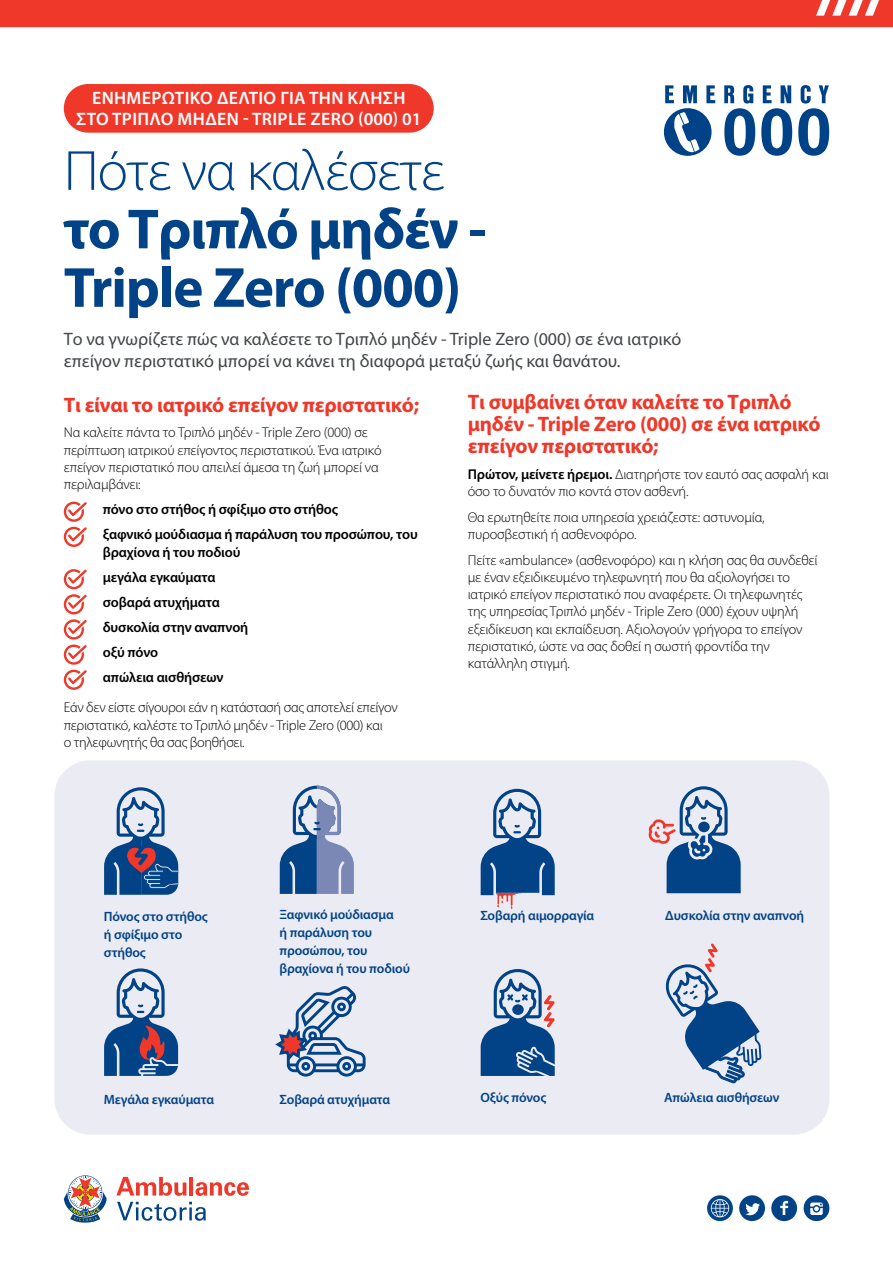
<style>
.page{position:relative;width:893px;height:1263px;background:#fff}
.page>*{position:absolute;margin:0;border:0;box-sizing:border-box;transform-origin:0 0}
.t1{font:700 57px/58.5px "Myriad Pro";letter-spacing:-.02em;color:#014386}
.t2{font:300 57px "Myriad Pro";letter-spacing:-.02em;color:#014386}
.t3{font:700 21px/21.8px "Myriad Pro";letter-spacing:-.01em;color:#ef3829}
.t4{font:18px/22.5px "Myriad Pro";color:#424648}
.t5{font:600 18px/21.6px "Myriad Pro";letter-spacing:.02em;color:#fff;text-align:center}
.t6{font:300 14.25px/17.2px "Myriad Pro";letter-spacing:-.01em;color:#000}
.t7{font:600 14.25px/25.2px "Myriad Pro";letter-spacing:-.01em;color:#000}
.t8{font:600 13.5px/18px "Myriad Pro";letter-spacing:-.01em;color:#014386}
.s1{font-weight:600}
</style>
<div class="page">
<svg style="left:63px;top:1175px;width:44px;height:48px"></svg>
<svg style="left:116px;top:1177px;width:71px;height:19px"></svg>
<hr style="left:189px;top:1177px;width:4px;height:18px;background:#ef3829">
<svg style="left:196px;top:1182px;width:53px;height:14px"></svg>
<svg style="left:117px;top:1202px;width:89px;height:19px"></svg>
<div style="left:0;top:0;width:893px;height:27px;background:#ef3829"></div>
<div style="left:54px;top:760px;width:775px;height:374px;background:#ebebf4;border-radius:36px"></div>
<div style="left:64px;top:84px;width:370px;height:49px;background:#ef3829;border-radius:24px"></div>
<svg style="left:64px;top:502px;width:23px;height:45px"></svg>
<svg style="left:64px;top:569px;width:23px;height:121px"></svg>
<svg style="left:664px;top:85px;width:165px;height:71px"></svg>
<div style="left:771px;top:1195px;width:26px;height:26px;background:#014386;border-radius:50%"></div>
<svg style="left:780px;top:1201px;width:8px;height:14px"></svg>
<div style="left:739px;top:1195px;width:26px;height:26px;background:#014386;border-radius:50%"></div>
<svg style="left:745px;top:1203px;width:15px;height:12px"></svg>
<div style="left:804px;top:1195px;width:25px;height:26px;background:#014386;border-radius:50%"></div>
<svg style="left:810px;top:1202px;width:13px;height:13px"></svg>
<svg style="left:707px;top:1195px;width:26px;height:26px"></svg>
<svg style="left:711px;top:1199px;width:18px;height:18px"></svg>
<svg style="left:648px;top:786px;width:93px;height:107px"></svg>
<svg style="left:665px;top:943px;width:96px;height:140px"></svg>
<svg style="left:481px;top:789px;width:74px;height:120px"></svg>
<svg style="left:481px;top:969px;width:74px;height:107px"></svg>
<svg style="left:104px;top:787px;width:74px;height:108px"></svg>
<svg style="left:280px;top:785px;width:74px;height:109px"></svg>
<svg style="left:275px;top:986px;width:91px;height:90px"></svg>
<svg style="left:104px;top:968px;width:75px;height:108px"></svg>
<p class="t5" style="left:76px;top:86px;width:347px">ΕΝΗΜΕΡΩΤΙΚΌ ΔΕΛΤΊΟ ΓΙΑ ΤΗΝ ΚΛΉΣΗ<br>ΣΤΟ ΤΡΙΠΛΌ ΜΗΔΈΝ - TRIPLE ZERO (000) 01</p>
<h1 class="t2" style="left:64px;top:139px;width:383px">Πότε να καλέσετε</h1>
<h1 class="t1" style="left:64px;top:198px;width:424px">το Τριπλό μηδέν -<br>Triple Zero (000)</h1>
<p class="t4" style="left:64px;top:327px;width:619px">Το να γνωρίζετε πώς να καλέσετε το Τριπλό μηδέν - Triple Zero (000) σε ένα ιατρικό επείγον περιστατικό μπορεί να κάνει τη διαφορά μεταξύ ζωής και θανάτου.</p>
<h2 class="t3" style="left:64px;top:393px;width:357px">Τι είναι το ιατρικό επείγον περιστατικό;</h2>
<p class="t6" style="left:64px;top:424px;width:319px">Να καλείτε πάντα το Τριπλό μηδέν - Triple Zero (000) σε περίπτωση ιατρικού επείγοντος περιστατικού. Ένα ιατρικό επείγον περιστατικό που απειλεί άμεσα τη ζωή μπορεί να περιλαμβάνει:</p>
<p class="t7" style="left:103px;top:496px;width:316px">πόνο στο στήθος ή σφίξιμο στο στήθος<br>ξαφνικό μούδιασμα ή παράλυση του προσώπου, του</p>
<p class="t7" style="left:103px;top:539px;width:147px">βραχίονα ή του ποδιού μεγάλα εγκαύματα σοβαρά ατυχήματα δυσκολία στην αναπνοή οξύ πόνο<br>απώλεια αισθήσεων</p>
<p class="t6" style="left:64px;top:699px;width:335px">Εάν δεν είστε σίγουροι εάν η κατάστασή σας αποτελεί επείγον περιστατικό, καλέστε το Τριπλό μηδέν - Triple Zero (000) και<br>ο τηλεφωνητής θα σας βοηθήσει.</p>
<h2 class="t3" style="left:468px;top:391px;width:354px">Τι συμβαίνει όταν καλείτε το Τριπλό μηδέν - Triple Zero (000) σε ένα ιατρικό επείγον περιστατικό;</h2>
<p class="t6" style="left:468px;top:465px;width:362px"><span class="s1">Πρώτον, μείνετε ήρεμοι.</span> Διατηρήστε τον εαυτό σας ασφαλή και όσο το δυνατόν πιο κοντά στον ασθενή.</p>
<p class="t6" style="left:468px;top:508px;width:298px">Θα ερωτηθείτε ποια υπηρεσία χρειάζεστε: αστυνομία, πυροσβεστική ή ασθενοφόρο.</p>
<p class="t6" style="left:468px;top:551px;width:351px">Πείτε «ambulance» (ασθενοφόρο) και η κλήση σας θα συνδεθεί με έναν εξειδικευμένο τηλεφωνητή που θα αξιολογήσει το ιατρικό επείγον περιστατικό που αναφέρετε. Οι τηλεφωνητές της υπηρεσίας Τριπλό μηδέν - Triple Zero (000) έχουν υψηλή εξειδίκευση και εκπαίδευση. Αξιολογούν γρήγορα το επείγον περιστατικό, ώστε να σας δοθεί η σωστή φροντίδα την κατάλληλη στιγμή.</p>
<p class="t8" style="left:104px;top:907px;width:106px">Πόνος στο στήθος ή σφίξιμο στο στήθος</p>
<p class="t8" style="left:280px;top:905px;width:132px">Ξαφνικό μούδιασμα<br>ή παράλυση του προσώπου, του βραχίονα ή του ποδιού</p>
<p class="t8" style="left:104px;top:1090px;width:112px">Μεγάλα εγκαύματα</p>
<p class="t8" style="left:280px;top:1090px;width:112px">Σοβαρά ατυχήματα</p>
<p class="t8" style="left:480px;top:906px;width:115px">Σοβαρή αιμορραγία</p>
<p class="t8" style="left:665px;top:906px;width:140px">Δυσκολία στην αναπνοή</p>
<p class="t8" style="left:480px;top:1088px;width:68px">Οξύς πόνος</p>
<p class="t8" style="left:664px;top:1088px;width:117px">Απώλεια αισθήσεων</p>
</div>
